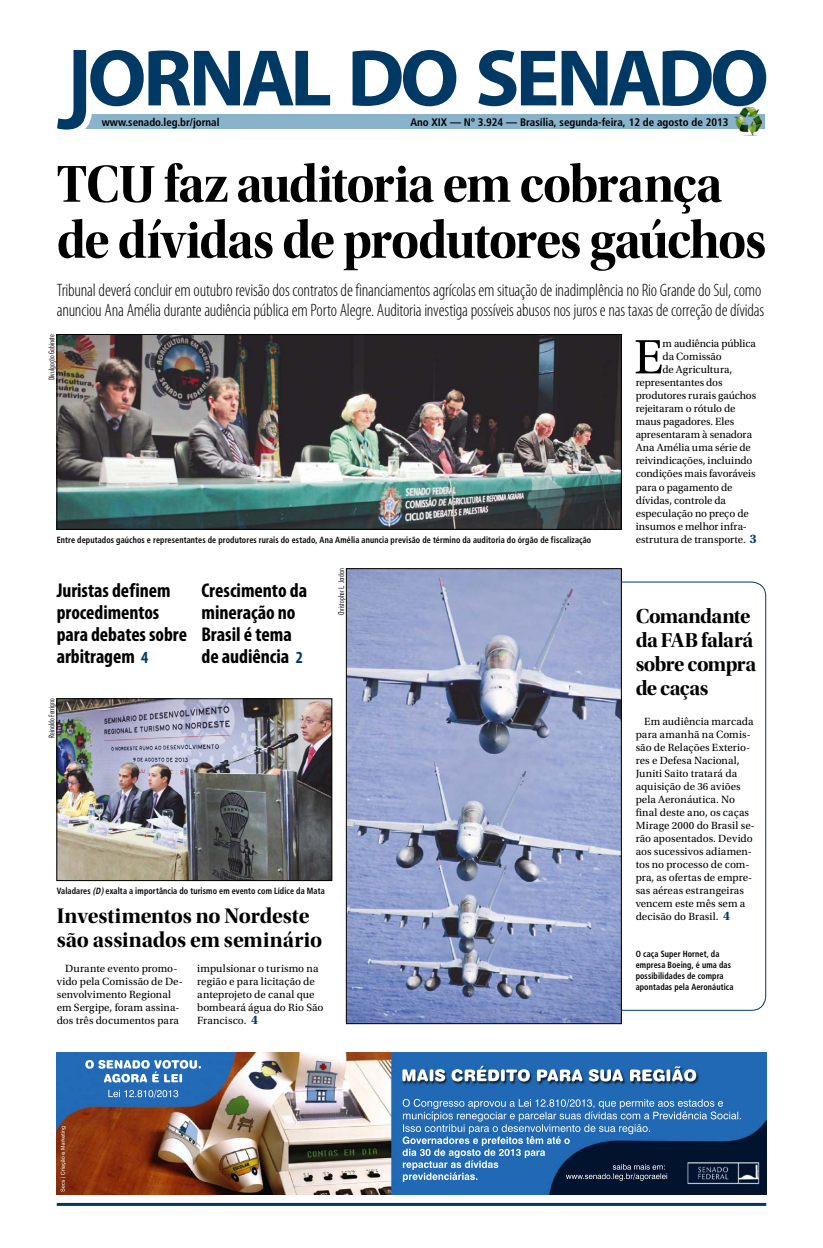
<style>
.page{position:relative;width:823px;height:1248px;background:#fff}
.page>*{position:absolute;margin:0;border:0;box-sizing:border-box;transform-origin:0 0}
.t1{font:54px/56px "Utopia Std Bold Disp";letter-spacing:-.025em;color:#000;scale:.95 1}
.t2{font:50.8px "Utopia Std";color:#000}
.t3{font:22px/24px "Utopia Std Bold Disp";letter-spacing:-.005em;color:#000}
.t4{font:21px/24px "Utopia Std Bold Disp";letter-spacing:-.025em;color:#000}
.t5{font:700 condensed 20px/22px "Myriad Pro";color:#000}
.t6{font:300 condensed 18px/20px "Myriad Pro";letter-spacing:-.01em;color:#000}
.t7{font:11px/13px "Utopia Std";color:#000}
.t8{font:700 condensed 10.9px "Frutiger";color:#000}
.t9{font:700 condensed 9px/11px "Frutiger";letter-spacing:.015em;color:#000;scale:.9 1}
.t10{font:300 condensed 8px "Futura BT";color:#000}
.s1{font-weight:700;font-size:13px;color:#003a64}
.s2{font-size:17px;color:#003a64}
.s3{font-style:italic}
</style>
<div class="page">
<hr style="left:57px;top:1202px;width:708px;height:3px;background:#003a64">
<svg style="left:345px;top:581px;width:421px;height:430px"></svg>
<img style="left:348px;top:570px;width:271px;height:451px">
<div style="left:346px;top:568px;width:275px;height:455px;border:1px solid #000"></div>
<img style="left:59px;top:336px;width:560px;height:191px">
<div style="left:57px;top:334px;width:564px;height:195px;border:1px solid #000"></div>
<img style="left:59px;top:700px;width:271px;height:178px">
<div style="left:57px;top:698px;width:275px;height:182px;border:1px solid #000"></div>
<div style="left:75px;top:115px;width:689px;height:14px;background:#89b2cb"></div>
<img style="left:733px;top:108px;width:27px;height:27px">
<svg style="left:57px;top:50px;width:273px;height:80px"></svg>
<svg style="left:352px;top:50px;width:104px;height:56px"></svg>
<svg style="left:478px;top:50px;width:287px;height:56px"></svg>
<img style="left:57px;top:1052px;width:708px;height:141px">
<p class="t8" style="left:102px;top:116px;width:119px">www.senado.leg.br/jornal</p>
<p class="t8" style="left:410px;top:116px;width:319px">Ano XIX — Nº 3.924 — Brasília, segunda-feira, 12 de agosto de 2013</p>
<h1 class="t1" style="left:57px;top:156px;width:747px">TCU faz auditoria em cobrança de dívidas de produtores gaúchos</h1>
<p class="t6" style="left:57px;top:280px;width:708px">Tribunal deverá concluir em outubro revisão dos contratos de financiamentos agrícolas em situação de inadimplência no Rio Grande do Sul, como anunciou Ana Amélia durante audiência pública em Porto Alegre. Auditoria investiga possíveis abusos nos juros e nas taxas de correção de dívidas</p>
<h2 class="t2" style="left:633px;top:329px;width:31px">E</h2>
<p class="t7" style="left:662px;top:337px;width:95px">m audiência pública</p>
<p class="t10" style="left:47px;top:380px;width:47px;rotate:-90deg">Divulgação Gabinete</p>
<p class="t7" style="left:662px;top:350px;width:61px">da Comissão</p>
<p class="t7" style="left:662px;top:363px;width:71px">de Agricultura,</p>
<p class="t7" style="left:635px;top:376px;width:88px">representantes dos</p>
<p class="t7" style="left:635px;top:389px;width:122px">produtores rurais gaúchos</p>
<p class="t7" style="left:635px;top:402px;width:101px">rejeitaram o rótulo de</p>
<p class="t7" style="left:635px;top:415px;width:100px">maus pagadores. Eles</p>
<p class="t7" style="left:635px;top:428px;width:118px">apresentaram à senadora</p>
<p class="t7" style="left:635px;top:441px;width:116px">Ana Amélia uma série de</p>
<p class="t7" style="left:635px;top:454px;width:118px">reivindicações, incluindo</p>
<p class="t7" style="left:635px;top:467px;width:121px">condições mais favoráveis</p>
<p class="t7" style="left:635px;top:480px;width:98px">para o pagamento de</p>
<p class="t7" style="left:635px;top:493px;width:92px">dívidas, controle da</p>
<p class="t7" style="left:635px;top:506px;width:114px">especulação no preço de</p>
<p class="t7" style="left:635px;top:519px;width:113px">insumos e melhor infra-</p>
<p class="t9" style="left:57px;top:534px;width:595px">Entre deputados gaúchos e representantes de produtores rurais do estado, Ana Amélia anuncia previsão de término da auditoria do órgão de fiscalização</p>
<p class="t7" style="left:635px;top:532px;width:122px">estrutura de transporte. <span class="s1">3</span></p>
<h3 class="t5" style="left:57px;top:578px;width:132px">Juristas definem procedimentos para debates sobre arbitragem <span class="s2">4</span></h3>
<h3 class="t5" style="left:201px;top:578px;width:107px">Crescimento da mineração no<br>Brasil é tema de audiência <span class="s2">2</span></h3>
<p class="t10" style="left:47px;top:738px;width:41px;rotate:-90deg">Reinaldo Ferrigno</p>
<p class="t10" style="left:336px;top:615px;width:48px;rotate:-90deg">Christopher L. Jordan</p>
<p class="t9" style="left:57px;top:885px;width:299px">Valadares <span class="s3">(D)</span>exalta a importância do turismo em evento com Lídice da Mata</p>
<h3 class="t3" style="left:57px;top:903px;width:267px">Investimentos no Nordeste são assinados em seminário</h3>
<p class="t7" style="left:57px;top:961px;width:127px;text-indent:9px">Durante evento promo&shy;vido pela Comissão de De&shy;senvolvimento Regional em Sergipe, foram assina&shy;dos três documentos para</p>
<p class="t7" style="left:197px;top:961px;width:128px">impulsionar o turismo na região e para licitação de anteprojeto de canal que bombeará água do Rio São<br>Francisco. <span class="s1">4</span></p>
<h3 class="t4" style="left:635px;top:604px;width:122px">Comandante da FAB falará sobre compra de caças</h3>
<p class="t7" style="left:635px;top:714px;width:120px;text-indent:9px">Em audiência marcada para amanhã na Comis&shy;são de Relações Exterio&shy;res e Defesa Nacional,<br>Juniti Saito tratará da aquisição de 36 aviões pela Aeronáutica. No final deste ano, os caças<br>Mirage 2000 do Brasil se&shy;rão aposentados. Devido aos sucessivos adiamen&shy;tos no processo de com&shy;pra, as ofertas de empre&shy;sas aéreas estrangeiras vencem este mês sem a decisão do Brasil. <span class="s1">4</span></p>
<p class="t9" style="left:635px;top:948px;width:110px">O caça Super Hornet, da empresa Boeing, é uma das possibilidades de compra apontadas pela Aeronáutica</p>
</div>
